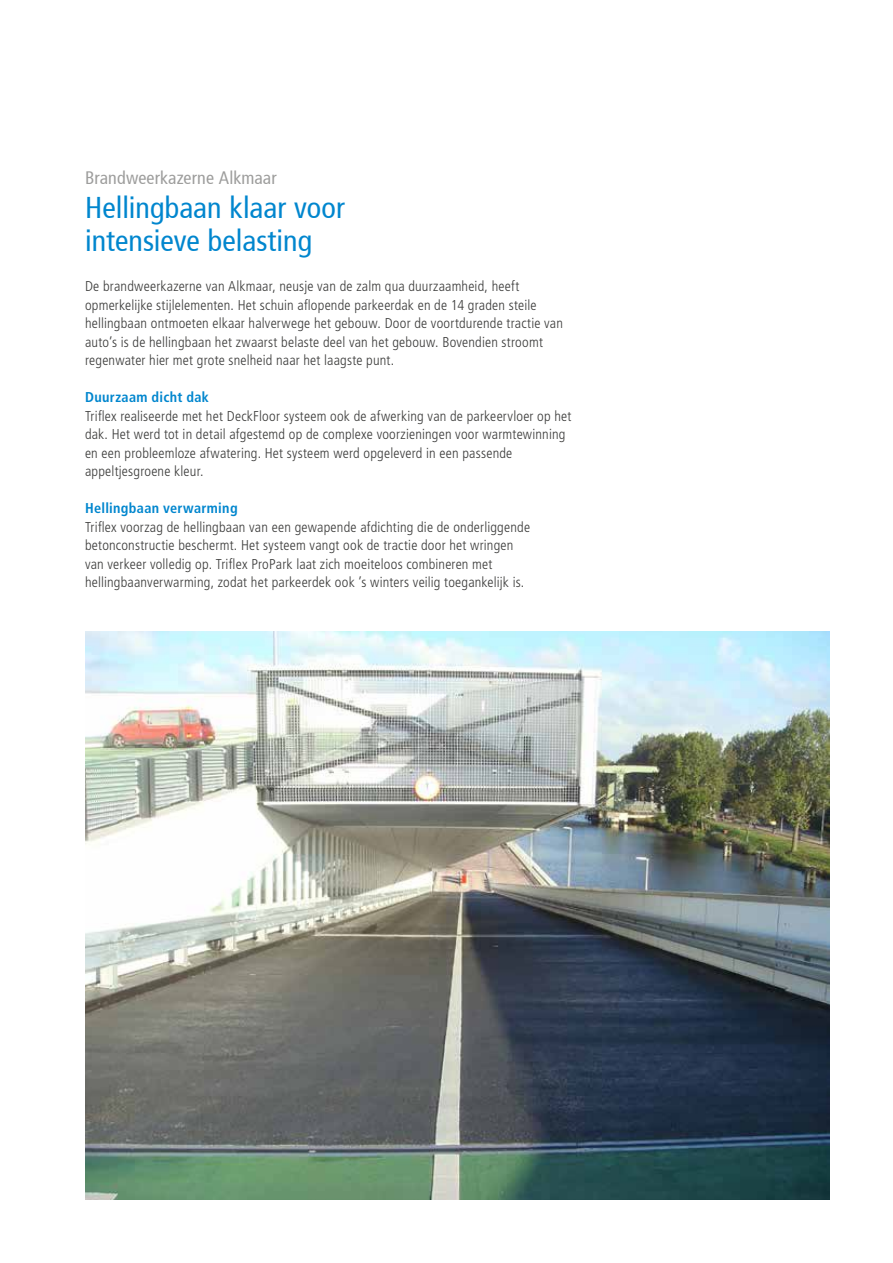
<style>
.page{position:relative;width:893px;height:1263px;background:#fff}
.page>*{position:absolute;margin:0;border:0;box-sizing:border-box;transform-origin:0 0}
.t1{font:condensed 30px/33px "Frutiger";color:#0086ce}
.t2{font:condensed 18px "Frutiger";letter-spacing:.005em;color:#9d9d9c}
.t3{font:300 condensed 14.25px/18.5px "Frutiger";letter-spacing:.015em;color:#3c3c3b}
.t4{font:700 condensed 14.25px "Frutiger";letter-spacing:.02em;color:#0086ce}
</style>
<div class="page">
<img style="left:85px;top:631px;width:744px;height:568px">
<p class="t2" style="left:85px;top:169px;width:193px">Brandweerkazerne Alkmaar</p>
<h1 class="t1" style="left:85px;top:194px;width:261px">Hellingbaan klaar voor intensieve belasting</h1>
<p class="t3" style="left:85px;top:277px;width:479px">De brandweerkazerne van Alkmaar, neusje van de zalm qua duurzaamheid, heeft opmerkelijke stijlelementen. Het schuin aflopende parkeerdak en de 14 graden steile hellingbaan ontmoeten elkaar halverwege het gebouw. Door de voortdurende tractie van auto’s is de hellingbaan het zwaarst belaste deel van het gebouw. Bovendien stroomt regenwater hier met grote snelheid naar het laagste punt.</p>
<p class="t4" style="left:85px;top:389px;width:126px">Duurzaam dicht dak</p>
<p class="t3" style="left:85px;top:407px;width:488px">Triflex realiseerde met het DeckFloor systeem ook de afwerking van de parkeervloer op het dak. Het werd tot in detail afgestemd op de complexe voorzieningen voor warmtewinning en een probleemloze afwatering. Het systeem werd opgeleverd in een passende appeltjesgroene kleur.</p>
<p class="t4" style="left:85px;top:500px;width:154px">Hellingbaan verwarming</p>
<p class="t3" style="left:85px;top:518px;width:447px">Triflex voorzag de hellingbaan van een gewapende afdichting die de onderliggende betonconstructie beschermt. Het systeem vangt ook de tractie door het wringen van verkeer volledig op. Triflex ProPark laat zich moeiteloos combineren met hellingbaanverwarming, zodat het parkeerdek ook ’s winters veilig toegankelijk is.</p>
</div>
